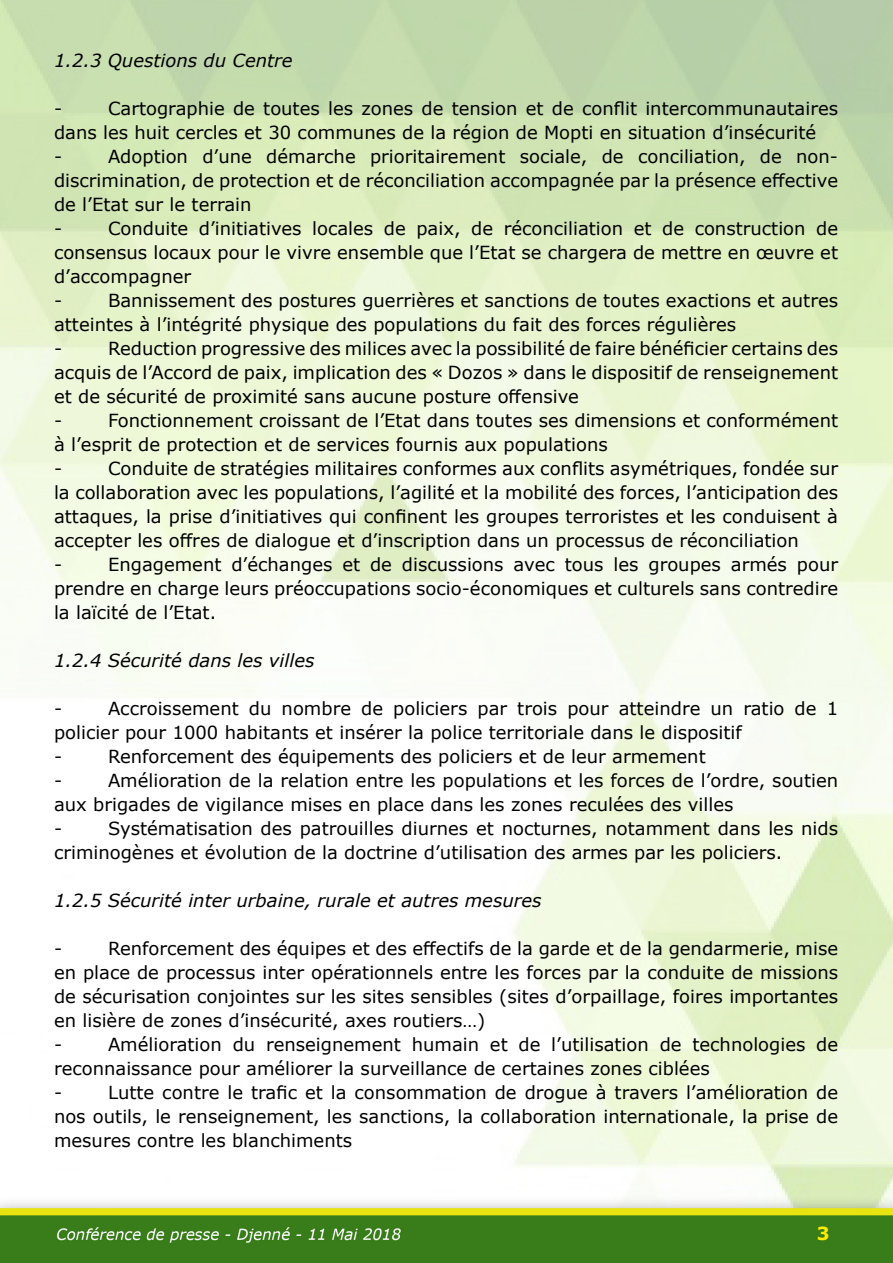
<style>
.page{position:relative;width:893px;height:1263px;background:#fff}
.page>*{position:absolute;margin:0;border:0;box-sizing:border-box;transform-origin:0 0}
.t1{font:18px/24px "Verdana";color:#000}
.t2{font:italic 18px "Verdana";color:#000}
.t3{font:700 18px "Verdana";color:#ffed00}
</style>
<div class="page">
<img style="left:0;top:0;width:893px;height:1263px">
<p class="t2" style="left:54px;top:48px;width:240px">1.2.3 Questions du Centre</p>
<p class="t1" style="left:54px;top:96px;width:10px">-</p>
<p class="t1" style="left:54px;top:96px;width:786px;text-indent:54px">Cartographie de toutes les zones de tension et de conflit intercommunautaires dans les huit cercles et 30 communes de la région de Mopti en situation d’insécurité<br>-</p>
<p class="t1" style="left:54px;top:144px;width:786px;text-indent:54px">Adoption d’une démarche prioritairement sociale, de conciliation, de non&shy;discrimination, de protection et de réconciliation accompagnée par la présence effective de l’Etat sur le terrain<br>-</p>
<p class="t1" style="left:54px;top:216px;width:786px;text-indent:54px">Conduite d’initiatives locales de paix, de réconciliation et de construction de consensus locaux pour le vivre ensemble que l’Etat se chargera de mettre en œuvre et d’accompagner<br>-</p>
<p class="t1" style="left:54px;top:288px;width:786px;text-indent:54px">Bannissement des postures guerrières et sanctions de toutes exactions et autres atteintes à l’intégrité physique des populations du fait des forces régulières<br>-</p>
<p class="t1" style="left:54px;top:336px;width:786px;text-indent:54px">Reduction progressive des milices avec la possibilité de faire bénéficier certains des acquis de l’Accord de paix, implication des « Dozos » dans le dispositif de renseignement et de sécurité de proximité sans aucune posture offensive<br>-</p>
<p class="t1" style="left:54px;top:408px;width:786px;text-indent:54px">Fonctionnement croissant de l’Etat dans toutes ses dimensions et conformément à l’esprit de protection et de services fournis aux populations<br>-</p>
<p class="t1" style="left:54px;top:456px;width:786px;text-indent:54px">Conduite de stratégies militaires conformes aux conflits asymétriques, fondée sur la collaboration avec les populations, l’agilité et la mobilité des forces, l’anticipation des attaques, la prise d’initiatives qui confinent les groupes terroristes et les conduisent à accepter les offres de dialogue et d’inscription dans un processus de réconciliation<br>-</p>
<p class="t1" style="left:54px;top:552px;width:786px;text-align:justify;text-indent:54px">Engagement d’échanges et de discussions avec tous les groupes armés pour prendre en charge leurs préoccupations socio-économiques et culturels sans contredire la laïcité de l’Etat.</p>
<p class="t2" style="left:54px;top:648px;width:262px">1.2.4 Sécurité dans les villes</p>
<p class="t1" style="left:54px;top:696px;width:786px;text-indent:54px">Accroissement du nombre de policiers par trois pour atteindre un ratio de 1 policier pour 1000 habitants et insérer la police territoriale dans le dispositif<br>-</p>
<p class="t1" style="left:54px;top:696px;width:10px">-</p>
<p class="t1" style="left:108px;top:744px;width:599px">Renforcement des équipements des policiers et de leur armement</p>
<p class="t1" style="left:54px;top:768px;width:786px;text-indent:54px">Amélioration de la relation entre les populations et les forces de l’ordre, soutien aux brigades de vigilance mises en place dans les zones reculées des villes<br>-</p>
<p class="t1" style="left:54px;top:768px;width:10px">-</p>
<p class="t1" style="left:54px;top:816px;width:786px;text-indent:54px">Systématisation des patrouilles diurnes et nocturnes, notamment dans les nids criminogènes et évolution de la doctrine d’utilisation des armes par les policiers.</p>
<p class="t2" style="left:54px;top:888px;width:489px">1.2.5 Sécurité inter urbaine, rurale et autres mesures</p>
<p class="t1" style="left:54px;top:936px;width:10px">-</p>
<p class="t1" style="left:54px;top:936px;width:786px;text-indent:54px">Renforcement des équipes et des effectifs de la garde et de la gendarmerie, mise en place de processus inter opérationnels entre les forces par la conduite de missions de sécurisation conjointes sur les sites sensibles (sites d’orpaillage, foires importantes en lisière de zones d’insécurité, axes routiers…)<br>-</p>
<p class="t1" style="left:54px;top:1032px;width:786px;text-indent:54px">Amélioration du renseignement humain et de l’utilisation de technologies de reconnaissance pour améliorer la surveillance de certaines zones ciblées<br>-</p>
<p class="t1" style="left:54px;top:1080px;width:786px;text-align:justify;text-indent:54px">Lutte contre le trafic et la consommation de drogue à travers l’amélioration de nos outils, le renseignement, les sanctions, la collaboration internationale, la prise de mesures contre les blanchiments</p>
<p class="t3" style="left:817px;top:1221px;width:14px">3</p>
</div>
